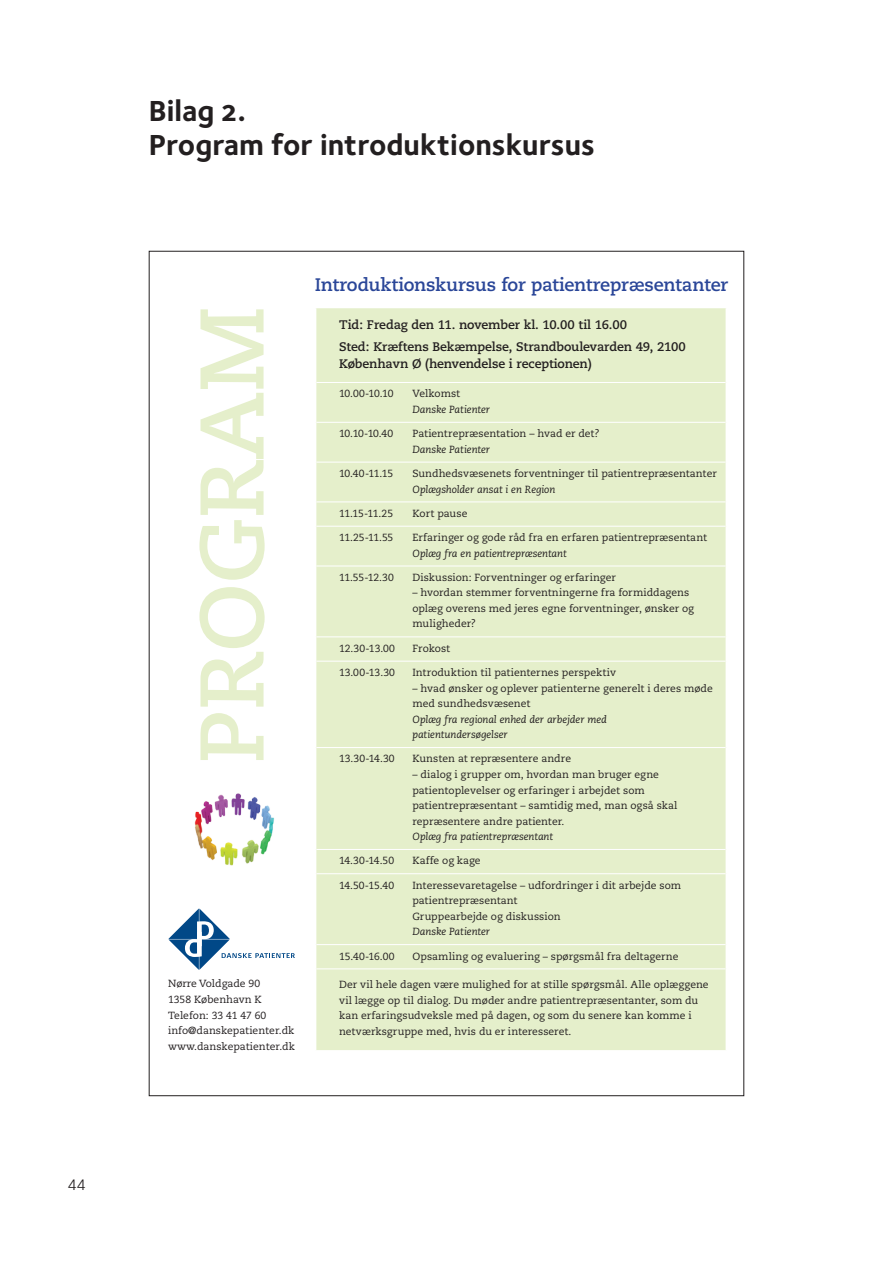
<style>
.page{position:relative;width:893px;height:1263px;background:#fff}
.page>*{position:absolute;margin:0;border:0;box-sizing:border-box;transform-origin:0 0}
.t1{font:700 90px "Caecilia";color:#e5efcb}
.t2{font:30px/34.5px "Foundry Sterling Bold OSF";color:#231f20}
.t3{font:700 18.15px "Caecilia";letter-spacing:-.015em;color:#2a4698}
.t4{font:16.5px "Foundry Sterling Book OSF";color:#231f20}
.t5{font:700 12.45px/22.5px "Caecilia";letter-spacing:-.01em;color:#231f20}
.t6{font:10.35px/15.5px "Caecilia";color:#231f20}
.t7{font:italic 10.35px/15.5px "Caecilia";letter-spacing:-.01em;color:#231f20}
</style>
<div class="page">
<svg style="left:168px;top:908px;width:127px;height:62px"></svg>
<div style="left:316px;top:308px;width:410px;height:742px;background:#e5efcb"></div>
<hr style="left:316px;top:382px;width:410px;height:1px;background:#fff">
<hr style="left:316px;top:422px;width:410px;height:1px;background:#fff">
<hr style="left:316px;top:462px;width:410px;height:1px;background:#fff">
<hr style="left:316px;top:501px;width:410px;height:1px;background:#fff">
<hr style="left:316px;top:526px;width:410px;height:1px;background:#fff">
<hr style="left:316px;top:565px;width:410px;height:1px;background:#fff">
<hr style="left:316px;top:636px;width:410px;height:1px;background:#fff">
<hr style="left:316px;top:661px;width:410px;height:1px;background:#fff">
<hr style="left:316px;top:747px;width:410px;height:1px;background:#fff">
<hr style="left:316px;top:849px;width:410px;height:1px;background:#fff">
<hr style="left:316px;top:873px;width:410px;height:1px;background:#fff">
<hr style="left:316px;top:944px;width:410px;height:1px;background:#fff">
<hr style="left:316px;top:968px;width:410px;height:1px;background:#fff">
<img style="left:194px;top:793px;width:80px;height:73px">
<h3 class="t4" style="left:68px;top:1173px;width:18px">44</h3>
<h2 class="t2" style="left:149px;top:93px;width:448px">Bilag 2.<br>Program for introduktionskursus</h2>
<h1 class="t1" style="left:179px;top:763px;width:458px;rotate:-90deg">PROGRAM</h1>
<p class="t6" style="left:168px;top:976px;width:128px">Nørre Voldgade 90<br>1358 København K<br>Telefon: 33 41 47 60 info@danskepatienter.dk www.danskepatienter.dk</p>
<h3 class="t3" style="left:315px;top:274px;width:415px">Introduktionskursus for patientrepræsentanter</h3>
<p class="t5" style="left:339px;top:313px;width:348px">Tid: Fredag den 11. november kl. 10.00 til 16.00<br>Sted: Kræftens Bekæmpelse, Strandboulevarden 49, 2100</p>
<p class="t5" style="left:339px;top:352px;width:254px">København Ø (henvendelse i receptionen)</p>
<p class="t6" style="left:339px;top:386px;width:56px">10.00-10.10</p>
<p class="t6" style="left:412px;top:386px;width:49px">Velkomst</p>
<p class="t7" style="left:412px;top:402px;width:79px">Danske Patienter</p>
<p class="t6" style="left:339px;top:426px;width:56px">10.10-10.40</p>
<p class="t6" style="left:412px;top:426px;width:189px">Patientrepræsentation – hvad er det?</p>
<p class="t7" style="left:412px;top:442px;width:79px">Danske Patienter</p>
<p class="t6" style="left:339px;top:466px;width:56px">10.40-11.15</p>
<p class="t6" style="left:412px;top:466px;width:306px">Sundhedsvæsenets forventninger til patientrepræsentanter</p>
<p class="t7" style="left:412px;top:481px;width:144px">Oplægsholder ansat i en Region</p>
<p class="t6" style="left:339px;top:506px;width:56px">11.15-11.25</p>
<p class="t6" style="left:412px;top:506px;width:56px">Kort pause</p>
<p class="t6" style="left:339px;top:530px;width:56px">11.25-11.55</p>
<p class="t6" style="left:412px;top:530px;width:296px">Erfaringer og gode råd fra en erfaren patientrepræsentant</p>
<p class="t7" style="left:412px;top:545px;width:156px">Oplæg fra en patientrepræsentant</p>
<p class="t6" style="left:339px;top:570px;width:56px">11.55-12.30</p>
<p class="t6" style="left:412px;top:570px;width:205px">Diskussion: Forventninger og erfaringer</p>
<p class="t6" style="left:412px;top:585px;width:283px">– hvordan stemmer forventningerne fra formiddagens oplæg overens med jeres egne forventninger, ønsker og muligheder?</p>
<p class="t6" style="left:339px;top:641px;width:57px">12.30-13.00</p>
<p class="t6" style="left:412px;top:641px;width:39px">Frokost</p>
<p class="t6" style="left:339px;top:665px;width:57px">13.00-13.30</p>
<p class="t6" style="left:412px;top:665px;width:205px">Introduktion til patienternes perspektiv</p>
<p class="t6" style="left:412px;top:680px;width:302px">– hvad ønsker og oplever patienterne generelt i deres møde med sundhedsvæsenet</p>
<p class="t7" style="left:412px;top:711px;width:196px">Oplæg fra regional enhed der arbejder med patientundersøgelser</p>
<p class="t6" style="left:339px;top:751px;width:57px">13.30-14.30</p>
<p class="t6" style="left:412px;top:751px;width:160px">Kunsten at repræsentere andre</p>
<p class="t6" style="left:412px;top:767px;width:266px">– dialog i grupper om, hvordan man bruger egne patientoplevelser og erfaringer i arbejdet som patientrepræsentant – samtidig med, man også skal repræsentere andre patienter.</p>
<p class="t7" style="left:412px;top:829px;width:142px">Oplæg fra patientrepræsentant</p>
<p class="t6" style="left:339px;top:853px;width:57px">14.30-14.50</p>
<p class="t6" style="left:412px;top:853px;width:70px">Kaffe og kage</p>
<p class="t6" style="left:339px;top:877px;width:57px">14.50-15.40</p>
<p class="t6" style="left:412px;top:877px;width:270px">Interessevaretagelse – udfordringer i dit arbejde som patientrepræsentant<br>Gruppearbejde og diskussion</p>
<p class="t7" style="left:412px;top:924px;width:79px">Danske Patienter</p>
<p class="t6" style="left:339px;top:948px;width:57px">15.40-16.00</p>
<p class="t6" style="left:412px;top:948px;width:268px">Opsamling og evaluering – spørgsmål fra deltagerne</p>
<p class="t6" style="left:339px;top:977px;width:371px">Der vil hele dagen være mulighed for at stille spørgsmål. Alle oplæggene vil lægge op til dialog. Du møder andre patientrepræsentanter, som du kan erfaringsudveksle med på dagen, og som du senere kan komme i netværksgruppe med, hvis du er interesseret.</p>
</div>
